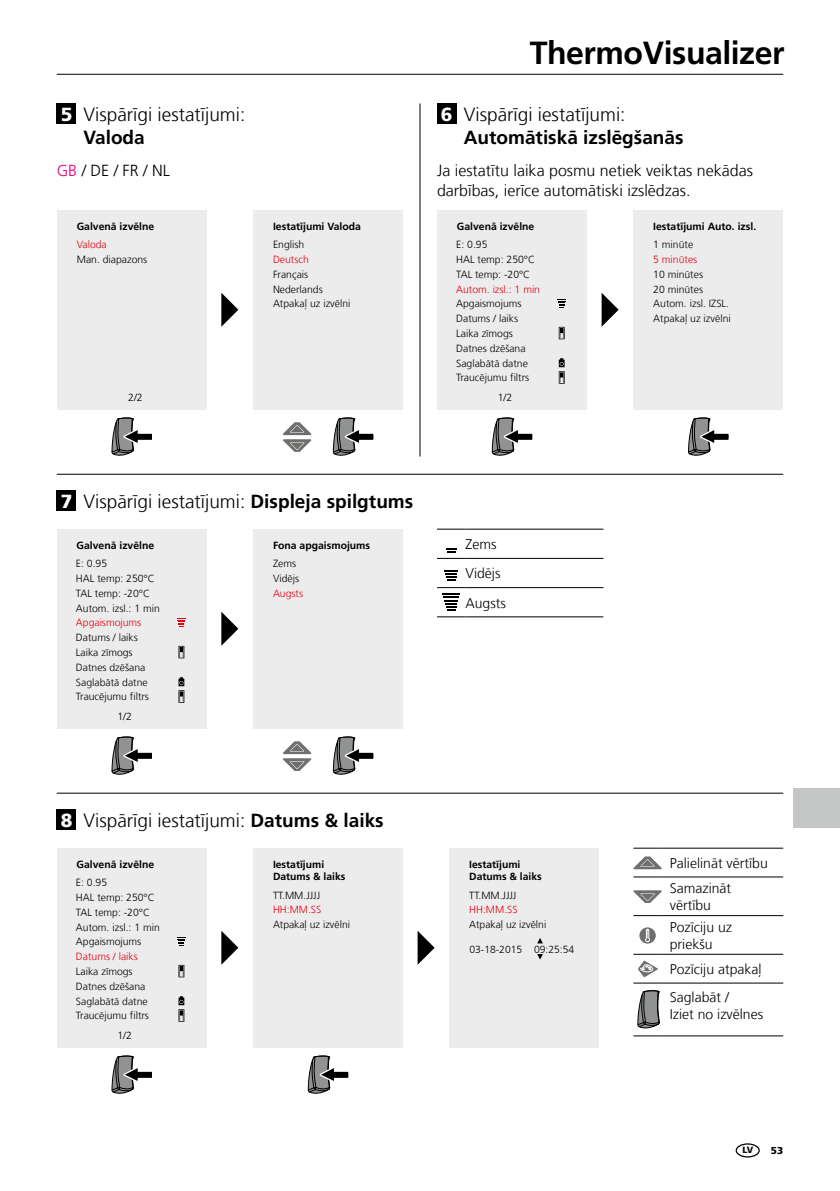
<style>
.page{position:relative;width:840px;height:1191px;background:#fff}
.page>*{position:absolute;margin:0;border:0;box-sizing:border-box;transform-origin:0 0}
.t1{font:700 32px "Frutiger LT Com";letter-spacing:-.015em;color:#000}
.t2{font:300 19px "Frutiger LT Com";color:#000}
.t3{font:700 19px "Frutiger LT Com";color:#000}
.t4{font:900 19px "Frutiger LT Com";color:#fff}
.t5{font:300 16px/19.2px "Frutiger LT Com";color:#000}
.t6{font:300 14px/29.2px "Frutiger LT Com";color:#000}
.t7{font:300 10.4px/14.8px "Frutiger LT Com";color:#000}
.t8{font:700 10.4px/12.4px "Frutiger LT Com";color:#000}
.t9{font:300 10.4px "Frutiger LT Com";color:#e3000f}
.t10{font:900 10px "Frutiger LT Com";color:#000}
.t11{font:900 9px "Frutiger LT Com";color:#000}
.s1{color:#e5007d}
.s2{font-weight:700}
</style>
<div class="page">
<hr style="left:57px;top:74px;width:725px;height:1px;background:#000">
<div style="left:57px;top:103px;width:19px;height:21px;background:#000"></div>
<div style="left:57px;top:210px;width:149px;height:199px;background:#ececed"></div>
<div style="left:437px;top:210px;width:149px;height:199px;background:#ececed"></div>
<div style="left:253px;top:210px;width:150px;height:199px;background:#ececed"></div>
<div style="left:253px;top:529px;width:150px;height:199px;background:#ececed"></div>
<hr style="left:57px;top:474px;width:725px;height:1px;background:#000">
<hr style="left:57px;top:792px;width:725px;height:1px;background:#000">
<svg style="left:221px;top:293px;width:17px;height:34px"></svg>
<svg style="left:601px;top:293px;width:17px;height:34px"></svg>
<svg style="left:221px;top:612px;width:17px;height:34px"></svg>
<hr style="left:419px;top:103px;width:1px;height:353px;background:#000">
<div style="left:437px;top:103px;width:19px;height:21px;background:#000"></div>
<div style="left:57px;top:491px;width:19px;height:20px;background:#000"></div>
<div style="left:57px;top:529px;width:149px;height:199px;background:#ececed"></div>
<svg style="left:112px;top:736px;width:40px;height:39px"></svg>
<svg style="left:112px;top:417px;width:40px;height:39px"></svg>
<svg style="left:492px;top:417px;width:40px;height:39px"></svg>
<svg style="left:688px;top:417px;width:40px;height:39px"></svg>
<svg style="left:333px;top:736px;width:40px;height:39px"></svg>
<svg style="left:282px;top:741px;width:29px;height:30px"></svg>
<svg style="left:333px;top:417px;width:40px;height:39px"></svg>
<svg style="left:282px;top:422px;width:29px;height:30px"></svg>
<div style="left:633px;top:210px;width:149px;height:199px;background:#ececed"></div>
<svg style="left:221px;top:931px;width:17px;height:33px"></svg>
<svg style="left:417px;top:931px;width:17px;height:33px"></svg>
<div style="left:57px;top:809px;width:19px;height:21px;background:#000"></div>
<div style="left:57px;top:848px;width:149px;height:199px;background:#ececed"></div>
<svg style="left:112px;top:1055px;width:40px;height:39px"></svg>
<svg style="left:308px;top:1055px;width:40px;height:39px"></svg>
<div style="left:253px;top:848px;width:150px;height:199px;background:#ececed"></div>
<div style="left:449px;top:848px;width:150px;height:199px;background:#ececed"></div>
<svg style="left:537px;top:938px;width:5px;height:5px"></svg>
<svg style="left:537px;top:954px;width:5px;height:5px"></svg>
<svg style="left:637px;top:990px;width:22px;height:39px"></svg>
<div style="left:735px;top:1143px;width:24px;height:14px;border:1px solid #000;border-radius:50%"></div>
<div style="left:793px;top:788px;width:46px;height:39px;background:#c5c6c6"></div>
<svg style="left:177px;top:618px;width:8px;height:9px"></svg>
<svg style="left:178px;top:646px;width:6px;height:12px"></svg>
<svg style="left:179px;top:647px;width:4px;height:10px"></svg>
<svg style="left:178px;top:677px;width:6px;height:24px"></svg>
<svg style="left:557px;top:299px;width:8px;height:9px"></svg>
<svg style="left:558px;top:327px;width:6px;height:12px"></svg>
<svg style="left:559px;top:328px;width:4px;height:10px"></svg>
<svg style="left:558px;top:358px;width:6px;height:24px"></svg>
<svg style="left:177px;top:937px;width:8px;height:9px"></svg>
<svg style="left:178px;top:965px;width:6px;height:12px"></svg>
<svg style="left:179px;top:966px;width:4px;height:10px"></svg>
<svg style="left:178px;top:996px;width:6px;height:24px"></svg>
<svg style="left:437px;top:529px;width:28px;height:1px"></svg>
<hr style="left:465px;top:529px;width:138px;height:1px;background:#000">
<hr style="left:465px;top:558px;width:138px;height:1px;background:#000">
<hr style="left:465px;top:587px;width:138px;height:1px;background:#000">
<hr style="left:465px;top:616px;width:138px;height:1px;background:#000">
<svg style="left:437px;top:548px;width:28px;height:11px"></svg>
<svg style="left:444px;top:570px;width:14px;height:11px"></svg>
<svg style="left:437px;top:587px;width:28px;height:30px"></svg>
<svg style="left:633px;top:848px;width:28px;height:1px"></svg>
<hr style="left:661px;top:848px;width:121px;height:1px;background:#000">
<svg style="left:633px;top:876px;width:28px;height:1px"></svg>
<hr style="left:661px;top:876px;width:121px;height:1px;background:#000">
<svg style="left:633px;top:915px;width:28px;height:1px"></svg>
<hr style="left:661px;top:915px;width:121px;height:1px;background:#000">
<hr style="left:661px;top:954px;width:121px;height:1px;background:#000">
<hr style="left:661px;top:982px;width:121px;height:1px;background:#000">
<svg style="left:633px;top:1035px;width:28px;height:1px"></svg>
<hr style="left:661px;top:1035px;width:121px;height:1px;background:#000">
<svg style="left:633px;top:856px;width:28px;height:13px"></svg>
<svg style="left:633px;top:890px;width:28px;height:13px"></svg>
<svg style="left:639px;top:927px;width:16px;height:16px"></svg>
<svg style="left:644px;top:928px;width:5px;height:14px"></svg>
<svg style="left:633px;top:954px;width:28px;height:29px"></svg>
<h1 class="t1" style="left:529px;top:34px;width:256px">ThermoVisualizer</h1>
<h2 class="t2" style="left:83px;top:103px;width:163px">Vispārīgi iestatījumi:</h2>
<h2 class="t3" style="left:83px;top:126px;width:63px">Valoda</h2>
<h2 class="t2" style="left:463px;top:103px;width:163px">Vispārīgi iestatījumi:</h2>
<h2 class="t3" style="left:463px;top:126px;width:221px">Automātiskā izslēgšanās</h2>
<h3 class="t5" style="left:437px;top:161px;width:317px">Ja iestatītu laika posmu netiek veiktas nekādas darbības, ierīce automātiski izslēdzas.</h3>
<h2 class="t4" style="left:61px;top:103px;width:13px">5</h2>
<h2 class="t4" style="left:440px;top:103px;width:13px">6</h2>
<h3 class="t5" style="left:57px;top:161px;width:114px"><span class="s1">GB</span> / DE / FR / NL</h3>
<p class="t8" style="left:77px;top:220px;width:79px">Galvenā izvēlne</p>
<p class="t9" style="left:77px;top:238px;width:32px">Valoda</p>
<p class="t7" style="left:77px;top:252px;width:72px">Man. diapazons</p>
<p class="t7" style="left:128px;top:390px;width:16px">2/2</p>
<p class="t8" style="left:273px;top:220px;width:89px">Iestatījumi Valoda</p>
<p class="t7" style="left:273px;top:237px;width:33px">English</p>
<p class="t9" style="left:273px;top:253px;width:37px">Deutsch</p>
<p class="t7" style="left:273px;top:267px;width:79px">Français<br>Nederlands<br>Atpakaļ uz izvēlni</p>
<h2 class="t2" style="left:83px;top:490px;width:331px">Vispārīgi iestatījumi: <span class="s2">Displeja spilgtums</span></h2>
<p class="t8" style="left:77px;top:539px;width:79px">Galvenā izvēlne</p>
<p class="t7" style="left:76px;top:556px;width:85px">E: 0.95<br>HAL temp: 250°C<br>TAL temp: -20°C<br>Autom. izsl.: 1 min</p>
<p class="t9" style="left:76px;top:617px;width:67px">Apgaismojums</p>
<p class="t7" style="left:76px;top:630px;width:74px">Datums / laiks<br>Laika zīmogs<br>Datnes dzēšana<br>Saglabātā datne<br>Traucējumu filtrs</p>
<p class="t7" style="left:117px;top:709px;width:16px">1/2</p>
<h2 class="t4" style="left:61px;top:490px;width:13px">7</h2>
<p class="t8" style="left:273px;top:539px;width:99px">Fona apgaismojums</p>
<p class="t7" style="left:273px;top:556px;width:28px">Zems<br>Vidējs</p>
<p class="t9" style="left:273px;top:587px;width:32px">Augsts</p>
<h2 class="t2" style="left:83px;top:809px;width:301px">Vispārīgi iestatījumi: <span class="s2">Datums &amp; laiks</span></h2>
<p class="t8" style="left:273px;top:858px;width:74px">Iestatījumi<br>Datums &amp; laiks</p>
<p class="t7" style="left:273px;top:887px;width:49px">TT.MM.JJJJ</p>
<p class="t9" style="left:273px;top:903px;width:50px">HH:MM.SS</p>
<p class="t7" style="left:273px;top:917px;width:78px">Atpakaļ uz izvēlni</p>
<h2 class="t4" style="left:61px;top:809px;width:13px">8</h2>
<p class="t8" style="left:77px;top:858px;width:79px">Galvenā izvēlne</p>
<p class="t7" style="left:76px;top:875px;width:85px">E: 0.95<br>HAL temp: 250°C<br>TAL temp: -20°C<br>Autom. izsl.: 1 min<br>Apgaismojums</p>
<p class="t9" style="left:76px;top:950px;width:63px">Datums / laiks</p>
<p class="t7" style="left:76px;top:964px;width:74px">Laika zīmogs<br>Datnes dzēšana<br>Saglabātā datne<br>Traucējumu filtrs</p>
<p class="t7" style="left:117px;top:1028px;width:16px">1/2</p>
<p class="t8" style="left:456px;top:220px;width:79px">Galvenā izvēlne</p>
<p class="t7" style="left:456px;top:237px;width:80px">E: 0.95<br>HAL temp: 250°C<br>TAL temp: -20°C</p>
<p class="t9" style="left:456px;top:283px;width:85px">Autom. izsl.: 1 min</p>
<p class="t7" style="left:456px;top:296px;width:74px">Apgaismojums<br>Datums / laiks<br>Laika zīmogs<br>Datnes dzēšana<br>Saglabātā datne<br>Traucējumu filtrs</p>
<p class="t7" style="left:497px;top:390px;width:16px">1/2</p>
<h3 class="t6" style="left:465px;top:529px;width:42px">Zems<br>Vidējs<br>Augsts</h3>
<p class="t8" style="left:469px;top:858px;width:74px">Iestatījumi<br>Datums &amp; laiks</p>
<p class="t7" style="left:469px;top:887px;width:49px">TT.MM.JJJJ</p>
<p class="t9" style="left:469px;top:903px;width:50px">HH:MM.SS</p>
<p class="t7" style="left:469px;top:917px;width:78px">Atpakaļ uz izvēlni</p>
<p class="t7" style="left:469px;top:941px;width:106px">03-18-2015 09:25:54</p>
<p class="t8" style="left:653px;top:220px;width:104px">Iestatījumi Auto. izsl.</p>
<p class="t7" style="left:653px;top:237px;width:41px">1 minūte</p>
<p class="t9" style="left:653px;top:253px;width:45px">5 minūtes</p>
<p class="t7" style="left:653px;top:267px;width:79px">10 minūtes<br>20 minūtes<br>Autom. izsl. IZSL.<br>Atpakaļ uz izvēlni</p>
<h3 class="t6" style="left:669px;top:850px;width:99px;line-height:25.4px">Palielināt vērtību<br>Samazināt</h3>
<h3 class="t6" style="left:669px;top:894px;width:64px;line-height:21.8px">vērtību<br>Pozīciju uz</h3>
<h3 class="t6" style="left:669px;top:931px;width:93px;line-height:25.4px">priekšu<br>Pozīciju atpakaļ</h3>
<h3 class="t6" style="left:669px;top:989px;width:95px;line-height:16.8px">Saglabāt /<br>Iziet no izvēlnes</h3>
<p class="t11" style="left:742px;top:1144px;width:12px">LV</p>
<p class="t10" style="left:770px;top:1144px;width:14px">53</p>
</div>
